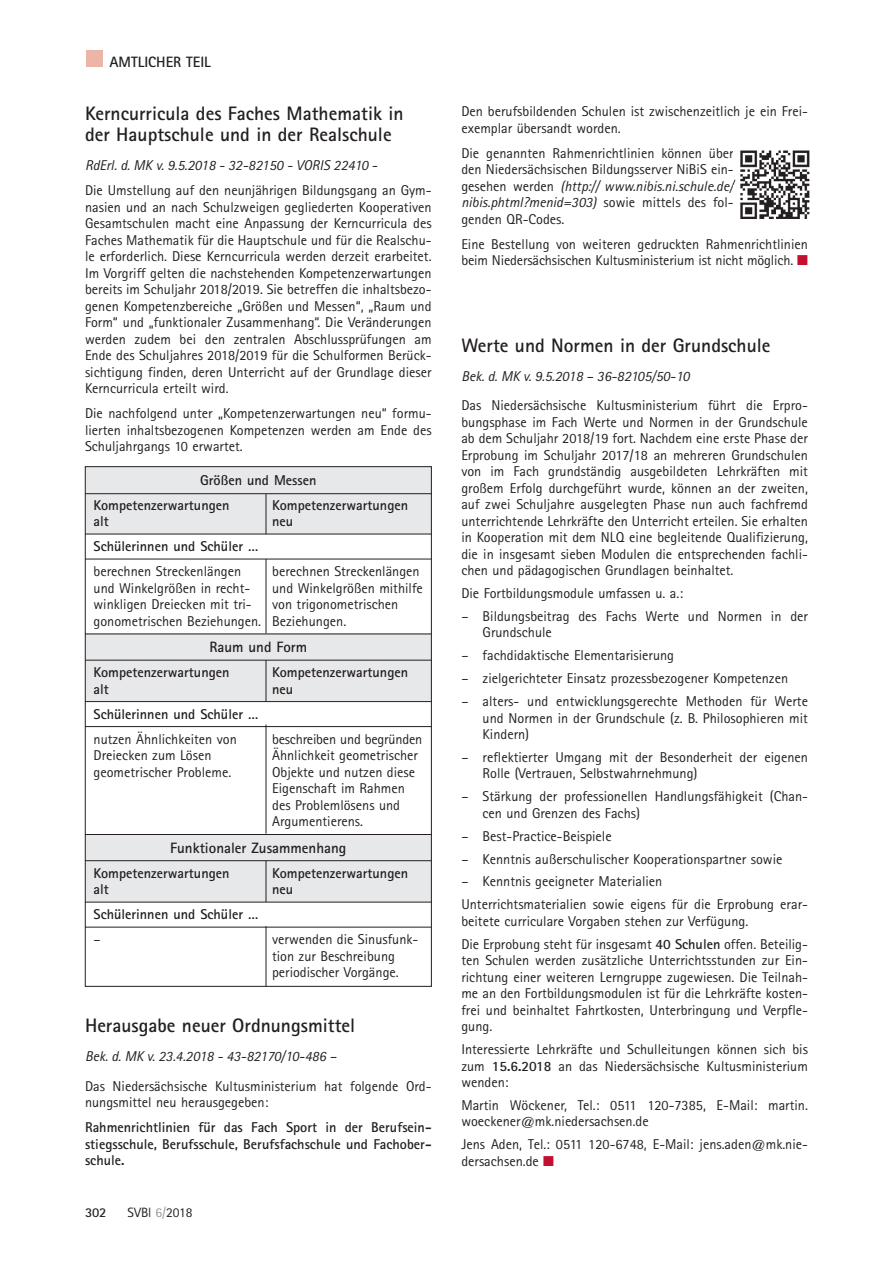
<style>
.page{position:relative;width:893px;height:1263px;background:#fff}
.page>*{position:absolute;margin:0;border:0;box-sizing:border-box;transform-origin:0 0}
.t1{font:700 19.5px/21px "Rotis Sans Serif";color:#231f20}
.t2{font:700 15px "Rotis Sans Serif";color:#231f20}
.t3{font:14.25px/16.5px "Rotis Sans Serif";color:#231f20}
.t4{font:700 14.25px/16.5px "Rotis Sans Serif";color:#231f20}
.t5{font:italic 14.25px "Rotis Sans Serif";color:#231f20}
.t6{font:13.5px "Rotis Sans Serif";color:#231f20}
.t7{font:700 13.5px "Rotis Sans Serif";color:#231f20}
.s1{color:#939598}
.s2{font-style:italic}
.s3{color:#c3102e}
.s4{font-weight:700}
</style>
<div class="page">
<div style="left:85px;top:834px;width:347px;height:67px;background:#e7e8e9"></div>
<div style="left:85px;top:633px;width:347px;height:68px;background:#e7e8e9"></div>
<div style="left:85px;top:466px;width:347px;height:68px;background:#e7e8e9"></div>
<hr style="left:266px;top:494px;width:1px;height:40px;background:#231f20">
<hr style="left:266px;top:559px;width:1px;height:74px;background:#231f20">
<hr style="left:266px;top:660px;width:1px;height:41px;background:#231f20">
<hr style="left:266px;top:860px;width:1px;height:42px;background:#231f20">
<hr style="left:266px;top:725px;width:1px;height:109px;background:#231f20">
<hr style="left:266px;top:926px;width:1px;height:60px;background:#231f20">
<hr style="left:85px;top:493px;width:347px;height:1px;background:#231f20">
<hr style="left:85px;top:534px;width:347px;height:1px;background:#231f20">
<hr style="left:85px;top:559px;width:347px;height:1px;background:#231f20">
<hr style="left:85px;top:634px;width:347px;height:1px;background:#231f20">
<hr style="left:85px;top:660px;width:347px;height:1px;background:#231f20">
<hr style="left:85px;top:701px;width:347px;height:1px;background:#231f20">
<hr style="left:85px;top:726px;width:347px;height:1px;background:#231f20">
<hr style="left:85px;top:834px;width:347px;height:1px;background:#231f20">
<hr style="left:85px;top:860px;width:347px;height:1px;background:#231f20">
<hr style="left:85px;top:902px;width:347px;height:1px;background:#231f20">
<hr style="left:85px;top:927px;width:347px;height:1px;background:#231f20">
<div style="left:87px;top:50px;width:16px;height:17px;background:#edb4a8"></div>
<img style="left:734px;top:150px;width:76px;height:69px">
<p class="t2" style="left:109px;top:57px;width:103px">AMTLICHER TEIL</p>
<h1 class="t1" style="left:85px;top:105px;width:320px">Kerncurricula des Faches Mathematik in der Hauptschule und in der Realschule</h1>
<p class="t5" style="left:85px;top:160px;width:294px">RdErl. d. MK v. 9.5.2018 - 32-82150 - VORIS 22410 -</p>
<p class="t3" style="left:85px;top:183px;width:348px;text-align:justify">Die Umstellung auf den neunjährigen Bildungsgang an Gym&shy;nasien und an nach Schulzweigen gegliederten Kooperativen Gesamtschulen macht eine Anpassung der Kerncurricula des Faches Mathematik für die Hauptschule und für die Realschu&shy;le erforderlich. Diese Kerncurricula werden derzeit erarbeitet.<br>Im Vorgriff gelten die nachstehenden Kompetenzerwartungen bereits im Schuljahr 2018/2019. Sie betreffen die inhaltsbezo&shy;genen Kompetenzbereiche „Größen und Messen“, „Raum und Form“ und „funktionaler Zusammenhang“. Die Veränderungen werden zudem bei den zentralen Abschlussprüfungen am Ende des Schuljahres 2018/2019 für die Schulformen Berück&shy;sichtigung finden, deren Unterricht auf der Grundlage dieser Kerncurricula erteilt wird.</p>
<p class="t3" style="left:85px;top:406px;width:348px;text-align:justify">Die nachfolgend unter „Kompetenzerwartungen neu“ formu&shy;lierten inhaltsbezogenen Kompetenzen werden am Ende des Schuljahrgangs 10 erwartet.</p>
<p class="t4" style="left:94px;top:469px;width:224px;line-height:25px;text-indent:107px">Größen und Messen<br>Kompetenzerwartungen</p>
<p class="t4" style="left:272px;top:498px;width:138px">Kompetenzerwartungen</p>
<p class="t4" style="left:94px;top:514px;width:17px">alt</p>
<p class="t4" style="left:272px;top:514px;width:23px">neu</p>
<p class="t4" style="left:94px;top:539px;width:166px">Schülerinnen und Schüler …</p>
<p class="t3" style="left:94px;top:564px;width:149px">berechnen Streckenlängen</p>
<p class="t3" style="left:272px;top:564px;width:149px">berechnen Streckenlängen</p>
<p class="t3" style="left:94px;top:581px;width:158px">und Winkelgrößen in recht-</p>
<p class="t3" style="left:272px;top:581px;width:152px">und Winkelgrößen mithilfe</p>
<p class="t3" style="left:94px;top:597px;width:160px">winkligen Dreiecken mit tri-</p>
<p class="t3" style="left:94px;top:597px;width:306px;text-indent:179px">von trigonometrischen gonometrischen Beziehungen. Beziehungen.</p>
<p class="t2" style="left:209px;top:642px;width:99px">Raum und Form</p>
<p class="t4" style="left:94px;top:665px;width:138px">Kompetenzerwartungen</p>
<p class="t4" style="left:272px;top:665px;width:138px">Kompetenzerwartungen</p>
<p class="t4" style="left:94px;top:682px;width:17px">alt</p>
<p class="t4" style="left:272px;top:682px;width:23px">neu</p>
<p class="t4" style="left:94px;top:707px;width:166px">Schülerinnen und Schüler …</p>
<p class="t3" style="left:94px;top:732px;width:145px">nutzen Ähnlichkeiten von</p>
<p class="t3" style="left:272px;top:732px;width:152px">beschreiben und begründen</p>
<p class="t3" style="left:94px;top:748px;width:119px">Dreiecken zum Lösen</p>
<p class="t3" style="left:272px;top:748px;width:147px">Ähnlichkeit geometrischer</p>
<p class="t3" style="left:94px;top:765px;width:139px">geometrischer Probleme.</p>
<p class="t3" style="left:272px;top:765px;width:144px">Objekte und nutzen diese<br>Eigenschaft im Rahmen des Problemlösens und<br>Argumentierens.</p>
<p class="t2" style="left:170px;top:842px;width:178px">Funktionaler Zusammenhang</p>
<p class="t4" style="left:94px;top:866px;width:138px">Kompetenzerwartungen</p>
<p class="t4" style="left:272px;top:866px;width:138px">Kompetenzerwartungen</p>
<p class="t4" style="left:94px;top:882px;width:17px">alt</p>
<p class="t4" style="left:272px;top:882px;width:23px">neu</p>
<p class="t4" style="left:94px;top:907px;width:166px">Schülerinnen und Schüler …</p>
<p class="t3" style="left:94px;top:932px;width:9px">–</p>
<p class="t3" style="left:272px;top:932px;width:148px">verwenden die Sinusfunk&shy;tion zur Beschreibung periodischer Vorgänge.</p>
<h1 class="t1" style="left:85px;top:1017px;width:272px">Herausgabe neuer Ordnungsmittel</h1>
<p class="t5" style="left:85px;top:1052px;width:253px">Bek. d. MK v. 23.4.2018 - 43-82170/10-486 –</p>
<p class="t3" style="left:85px;top:1079px;width:348px">Das Niedersächsische Kultusministerium hat folgende Ord&shy;nungsmittel neu herausgegeben:</p>
<p class="t4" style="left:85px;top:1120px;width:348px;text-align:justify">Rahmenrichtlinien für das Fach Sport in der Berufsein&shy;stiegsschule, Berufsschule, Berufsfachschule und Fachober&shy;schule.</p>
<p class="t7" style="left:85px;top:1208px;width:23px">302</p>
<p class="t6" style="left:128px;top:1208px;width:67px">SVBl <span class="s1">6/</span>2018</p>
<p class="t3" style="left:461px;top:104px;width:348px">Den berufsbildenden Schulen ist zwischenzeitlich je ein Frei&shy;exemplar übersandt worden.</p>
<p class="t3" style="left:461px;top:146px;width:274px;text-align:justify">Die genannten Rahmenrichtlinien können über den Niedersächsischen Bildungsserver NiBiS ein&shy;gesehen werden <span class="s2">(http:// www.nibis.ni.schule.de/ nibis.phtml?menid=303)</span> sowie mittels des fol&shy;genden QR-Codes.</p>
<p class="t3" style="left:461px;top:237px;width:348px">Eine Bestellung von weiteren gedruckten Rahmenrichtlinien beim Niedersächsischen Kultusministerium ist nicht möglich. <span class="s3">■</span></p>
<h1 class="t1" style="left:461px;top:336px;width:311px">Werte und Normen in der Grundschule</h1>
<p class="t5" style="left:461px;top:371px;width:230px">Bek. d. MK v. 9.5.2018 – 36-82105/50-10</p>
<p class="t3" style="left:461px;top:398px;width:348px;text-align:justify">Das Niedersächsische Kultusministerium führt die Erpro&shy;bungsphase im Fach Werte und Normen in der Grundschule ab dem Schuljahr 2018/19 fort. Nachdem eine erste Phase der Erprobung im Schuljahr 2017/18 an mehreren Grundschulen von im Fach grundständig ausgebildeten Lehrkräften mit großem Erfolg durchgeführt wurde, können an der zweiten, auf zwei Schuljahre ausgelegten Phase nun auch fachfremd unterrichtende Lehrkräfte den Unterricht erteilen. Sie erhalten in Kooperation mit dem NLQ eine begleitende Qualifizierung, die in insgesamt sieben Modulen die entsprechenden fachli&shy;chen und pädagogischen Grundlagen beinhaltet.</p>
<p class="t3" style="left:461px;top:586px;width:223px">Die Fortbildungsmodule umfassen u. a.:</p>
<p class="t3" style="left:483px;top:609px;width:327px;text-indent:-21px">– Bildungsbeitrag des Fachs Werte und Normen in der<br>Grundschule</p>
<p class="t3" style="left:461px;top:649px;width:214px">– fachdidaktische Elementarisierung</p>
<p class="t3" style="left:461px;top:671px;width:328px">– zielgerichteter Einsatz prozessbezogener Kompetenzen</p>
<p class="t3" style="left:483px;top:694px;width:327px;text-align:justify;text-indent:-21px">– alters- und entwicklungsgerechte Methoden für Werte und Normen in der Grundschule (z. B. Philosophieren mit Kindern)</p>
<p class="t3" style="left:483px;top:750px;width:327px;text-indent:-21px">– reflektierter Umgang mit der Besonderheit der eigenen<br>Rolle (Vertrauen, Selbstwahrnehmung)</p>
<p class="t3" style="left:483px;top:790px;width:327px;text-indent:-21px">– Stärkung der professionellen Handlungsfähigkeit (Chan&shy;cen und Grenzen des Fachs)</p>
<p class="t3" style="left:461px;top:829px;width:152px">– Best-Practice-Beispiele</p>
<p class="t3" style="left:461px;top:852px;width:323px">– Kenntnis außerschulischer Kooperationspartner sowie</p>
<p class="t3" style="left:461px;top:871px;width:348px;line-height:23px">– Kenntnis geeigneter Materialien<br>Unterrichtsmaterialien sowie eigens für die Erprobung erar-</p>
<p class="t3" style="left:461px;top:911px;width:348px;line-height:23px">beitete curriculare Vorgaben stehen zur Verfügung.<br>Die Erprobung steht für insgesamt <span class="s4">40 Schulen</span> offen. Beteilig-</p>
<p class="t3" style="left:461px;top:953px;width:348px;text-align:justify">ten Schulen werden zusätzliche Unterrichtsstunden zur Ein&shy;richtung einer weiteren Lerngruppe zugewiesen. Die Teilnah&shy;me an den Fortbildungsmodulen ist für die Lehrkräfte kosten&shy;frei und beinhaltet Fahrtkosten, Unterbringung und Verpfle&shy;gung.</p>
<p class="t3" style="left:461px;top:1042px;width:348px;text-align:justify">Interessierte Lehrkräfte und Schulleitungen können sich bis zum <span class="s4">15.6.2018</span> an das Niedersächsische Kultusministerium wenden:</p>
<p class="t3" style="left:461px;top:1098px;width:348px">Martin Wöckener, Tel.: 0511 120-7385, E-Mail: martin. woeckener@mk.niedersachsen.de</p>
<p class="t3" style="left:461px;top:1138px;width:348px">Jens Aden, Tel.: 0511 120-6748, E-Mail: jens.aden@mk.nie&shy;dersachsen.de <span class="s3">■</span></p>
</div>
